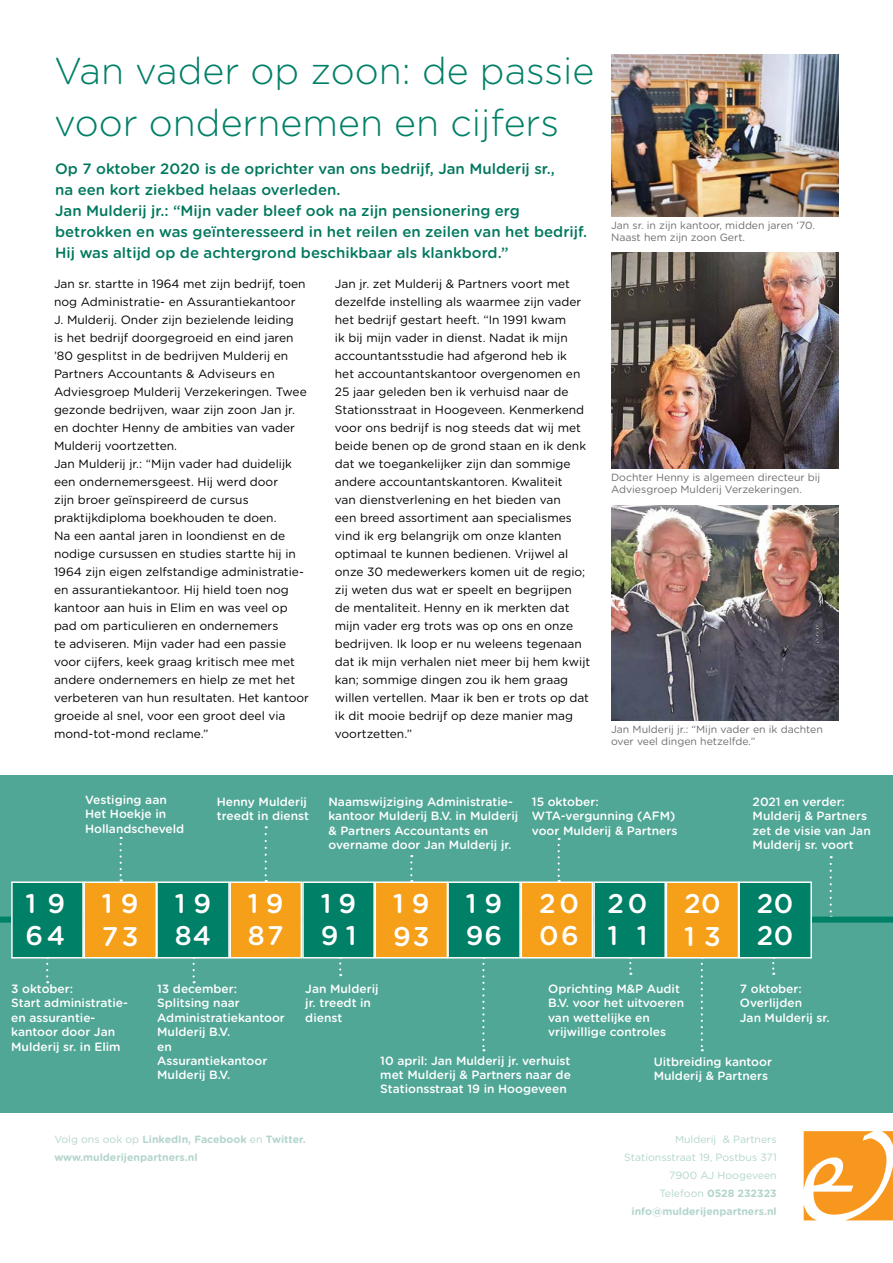
<style>
.page{position:relative;width:893px;height:1263px;background:#fff}
.page>*{position:absolute;margin:0;border:0;box-sizing:border-box;transform-origin:0 0}
.t1{font:300 37.5px/52.5px "Gotham Rounded";color:#008066}
.t2{font:500 27px/32.4px "Gotham Rounded";letter-spacing:.08em;color:#fff}
.t3{font:500 15px/21px "Gotham Rounded";color:#00785e}
.t4{font:12px/18px "Gotham Rounded";color:#000}
.t5{font:500 12px/14.4px "Gotham Rounded";color:#fff}
.t6{font:10.5px/12.6px "Gotham Rounded";color:#6d6e71}
.t7{font:10.5px/18px "Gotham Rounded";color:#b3d5cd;text-align:right}
.t8{font:700 10.5px/18px "Gotham Rounded";color:#b3d5cd}
.s1{font-weight:400}
.s2{font-weight:700}
</style>
<div class="page">
<div style="left:0;top:775px;width:893px;height:337px;background:#50a796"></div>
<svg style="left:804px;top:1131px;width:89px;height:89px"></svg>
<img style="left:611px;top:54px;width:228px;height:162px">
<img style="left:611px;top:252px;width:228px;height:216px">
<img style="left:611px;top:505px;width:228px;height:215px">
<svg style="left:46px;top:958px;width:2px;height:25px"></svg>
<svg style="left:120px;top:837px;width:2px;height:44px"></svg>
<svg style="left:265px;top:834px;width:2px;height:47px"></svg>
<svg style="left:410px;top:855px;width:2px;height:26px"></svg>
<svg style="left:629px;top:958px;width:2px;height:17px"></svg>
<svg style="left:772px;top:958px;width:2px;height:17px"></svg>
<svg style="left:701px;top:958px;width:2px;height:93px"></svg>
<svg style="left:339px;top:958px;width:2px;height:18px"></svg>
<svg style="left:558px;top:838px;width:2px;height:43px"></svg>
<svg style="left:830px;top:864px;width:2px;height:52px"></svg>
<svg style="left:193px;top:958px;width:2px;height:25px"></svg>
<svg style="left:482px;top:958px;width:2px;height:93px"></svg>
<div style="left:0;top:916px;width:893px;height:6px;background:#008066"></div>
<div style="left:12px;top:882px;width:71px;height:76px;background:#008066"></div>
<div style="left:11px;top:881px;width:73px;height:77px;border:1px solid #fff"></div>
<div style="left:303px;top:882px;width:71px;height:76px;background:#008066"></div>
<div style="left:302px;top:881px;width:73px;height:77px;border:1px solid #fff"></div>
<div style="left:594px;top:882px;width:71px;height:76px;background:#008066"></div>
<div style="left:593px;top:881px;width:73px;height:77px;border:1px solid #fff"></div>
<div style="left:84px;top:882px;width:72px;height:76px;background:#f6a01a"></div>
<div style="left:83px;top:881px;width:74px;height:77px;border:2px solid #fff"></div>
<div style="left:375px;top:882px;width:72px;height:76px;background:#f6a01a"></div>
<div style="left:374px;top:881px;width:74px;height:77px;border:2px solid #fff"></div>
<div style="left:666px;top:882px;width:72px;height:76px;background:#f6a01a"></div>
<div style="left:666px;top:881px;width:73px;height:77px;border:2px solid #fff"></div>
<div style="left:157px;top:882px;width:72px;height:76px;background:#008066"></div>
<div style="left:156px;top:881px;width:74px;height:77px;border:1px solid #fff"></div>
<div style="left:448px;top:882px;width:72px;height:76px;background:#008066"></div>
<div style="left:447px;top:881px;width:74px;height:77px;border:1px solid #fff"></div>
<div style="left:739px;top:882px;width:72px;height:76px;background:#008066"></div>
<div style="left:738px;top:881px;width:74px;height:77px;border:1px solid #fff"></div>
<div style="left:230px;top:882px;width:71px;height:76px;background:#f6a01a"></div>
<div style="left:229px;top:881px;width:73px;height:77px;border:1px solid #fff"></div>
<div style="left:521px;top:882px;width:71px;height:76px;background:#f6a01a"></div>
<div style="left:521px;top:881px;width:72px;height:77px;border:1px solid #fff"></div>
<h1 class="t1" style="left:54px;top:42px;width:542px">Van vader op zoon: de passie voor ondernemen en cijfers</h1>
<p class="t3" style="left:55px;top:158px;width:533px">Op 7 oktober 2020 is de oprichter van ons bedrijf, Jan Mulderij sr.,<br>na een kort ziekbed helaas overleden.<br>Jan Mulderij jr.: “Mijn vader bleef ook na zijn pensionering erg betrokken en was geïnteresseerd in het reilen en zeilen van het bedrijf.<br>Hij was altijd op de achtergrond beschikbaar als klankbord.”</p>
<p class="t4" style="left:54px;top:274px;width:257px">Jan sr. startte in 1964 met zijn bedrijf, toen nog Administratie- en Assurantiekantoor<br>J. Mulderij. Onder zijn bezielende leiding<br>is het bedrijf doorgegroeid en eind jaren ’80 gesplitst in de bedrijven Mulderij en Partners Accountants &amp; Adviseurs en Adviesgroep Mulderij Verzekeringen. Twee gezonde bedrijven, waar zijn zoon Jan jr. en dochter Henny de ambities van vader Mulderij voortzetten.<br>Jan Mulderij jr.: “Mijn vader had duidelijk een ondernemersgeest. Hij werd door<br>zijn broer geïnspireerd de cursus praktijkdiploma boekhouden te doen.<br>Na een aantal jaren in loondienst en de nodige cursussen en studies startte hij in 1964 zijn eigen zelfstandige administratie&shy;en assurantiekantoor. Hij hield toen nog kantoor aan huis in Elim en was veel op pad om particulieren en ondernemers<br>te adviseren. Mijn vader had een passie voor cijfers, keek graag kritisch mee met andere ondernemers en hielp ze met het verbeteren van hun resultaten. Het kantoor groeide al snel, voor een groot deel via mond-tot-mond reclame.”</p>
<p class="t4" style="left:335px;top:274px;width:257px">Jan jr. zet Mulderij &amp; Partners voort met dezelfde instelling als waarmee zijn vader het bedrijf gestart heeft. “In 1991 kwam<br>ik bij mijn vader in dienst. Nadat ik mijn accountantsstudie had afgerond heb ik<br>het accountantskantoor overgenomen en 25 jaar geleden ben ik verhuisd naar de Stationsstraat in Hoogeveen. Kenmerkend voor ons bedrijf is nog steeds dat wij met beide benen op de grond staan en ik denk dat we toegankelijker zijn dan sommige andere accountantskantoren. Kwaliteit<br>van dienstverlening en het bieden van<br>een breed assortiment aan specialismes vind ik erg belangrijk om onze klanten optimaal te kunnen bedienen. Vrijwel al onze 30 medewerkers komen uit de regio; zij weten dus wat er speelt en begrijpen<br>de mentaliteit. Henny en ik merkten dat mijn vader erg trots was op ons en onze bedrijven. Ik loop er nu weleens tegenaan dat ik mijn verhalen niet meer bij hem kwijt kan; sommige dingen zou ik hem graag willen vertellen. Maar ik ben er trots op dat ik dit mooie bedrijf op deze manier mag voortzetten.”</p>
<p class="t6" style="left:611px;top:218px;width:205px">Jan sr. in zijn kantoor, midden jaren ‘70.<br>Naast hem zijn zoon Gert.</p>
<p class="t6" style="left:611px;top:470px;width:211px">Dochter Henny is algemeen directeur bij<br>Adviesgroep Mulderij Verzekeringen.</p>
<p class="t6" style="left:611px;top:722px;width:213px">Jan Mulderij jr.: “Mijn vader en ik dachten over veel dingen hetzelfde.”</p>
<p class="t5" style="left:85px;top:792px;width:101px">Vestiging aan<br>Het Hoekje in<br>Hollandscheveld</p>
<p class="t5" style="left:217px;top:794px;width:94px">Henny Mulderij treedt in dienst</p>
<p class="t5" style="left:328px;top:794px;width:191px">Naamswijziging Administratie&shy;kantoor Mulderij B.V. in Mulderij &amp; Partners Accountants en overname door Jan Mulderij jr.</p>
<p class="t5" style="left:532px;top:794px;width:147px">15 oktober:<br>WTA-vergunning (AFM) voor Mulderij &amp; Partners</p>
<p class="t5" style="left:753px;top:794px;width:120px">2021 en verder:<br>Mulderij &amp; Partners zet de visie van Jan<br>Mulderij sr. voort</p>
<h2 class="t2" style="left:25px;top:886px;width:41px">1 9<br>64</h2>
<h2 class="t2" style="left:321px;top:886px;width:37px">1 9<br>9 1</h2>
<h2 class="t2" style="left:608px;top:886px;width:41px">20<br>1 1</h2>
<h2 class="t2" style="left:175px;top:886px;width:38px">1 9<br>84</h2>
<h2 class="t2" style="left:466px;top:886px;width:38px">1 9<br>96</h2>
<h2 class="t2" style="left:757px;top:886px;width:38px">20<br>20</h2>
<h2 class="t2" style="left:248px;top:886px;width:37px">1 9<br>87</h2>
<h2 class="t2" style="left:539px;top:886px;width:41px">20<br>06</h2>
<h2 class="t2" style="left:102px;top:886px;width:38px">1 9<br>73</h2>
<h2 class="t2" style="left:393px;top:886px;width:38px">1 9<br>93</h2>
<h2 class="t2" style="left:684px;top:886px;width:38px">20<br>1 3</h2>
<p class="t5" style="left:11px;top:981px;width:118px">3 oktober:<br>Start administratie&shy;en assurantie&shy;kantoor door Jan<br>Mulderij sr. in Elim</p>
<p class="t5" style="left:157px;top:981px;width:129px">13 december:<br>Splitsing naar<br>Administratiekantoor<br>Mulderij B.V.<br>en<br>Assurantiekantoor<br>Mulderij B.V.</p>
<p class="t5" style="left:305px;top:981px;width:75px">Jan Mulderij jr. treedt in dienst</p>
<p class="t5" style="left:740px;top:981px;width:91px">7 oktober:<br>Overlijden<br>Jan Mulderij sr.</p>
<p class="t5" style="left:654px;top:1053px;width:120px">Uitbreiding kantoor<br>Mulderij &amp; Partners</p>
<p class="t5" style="left:548px;top:981px;width:138px">Oprichting M&amp;P Audit<br>B.V. voor het uitvoeren van wettelijke en vrijwillige controles</p>
<p class="t5" style="left:380px;top:1053px;width:192px;text-align:justify">10 april: Jan Mulderij jr. verhuist met Mulderij &amp; Partners naar de Stationsstraat 19 in Hoogeveen</p>
<p class="t8" style="left:54px;top:1129px;width:253px"><span class="s1">Volg ons ook op</span> LinkedIn, Facebook <span class="s1">en</span> Twitter. www.mulderijenpartners.nl</p>
<p class="t7" style="left:624px;top:1129px;width:154px">Mulderij &amp; Partners<br>Stationsstraat 19, Postbus 371<br>7900 AJ Hoogeveen<br>Telefoon <span class="s2">0528 232323 info@mulderijenpartners.nl</span></p>
</div>
